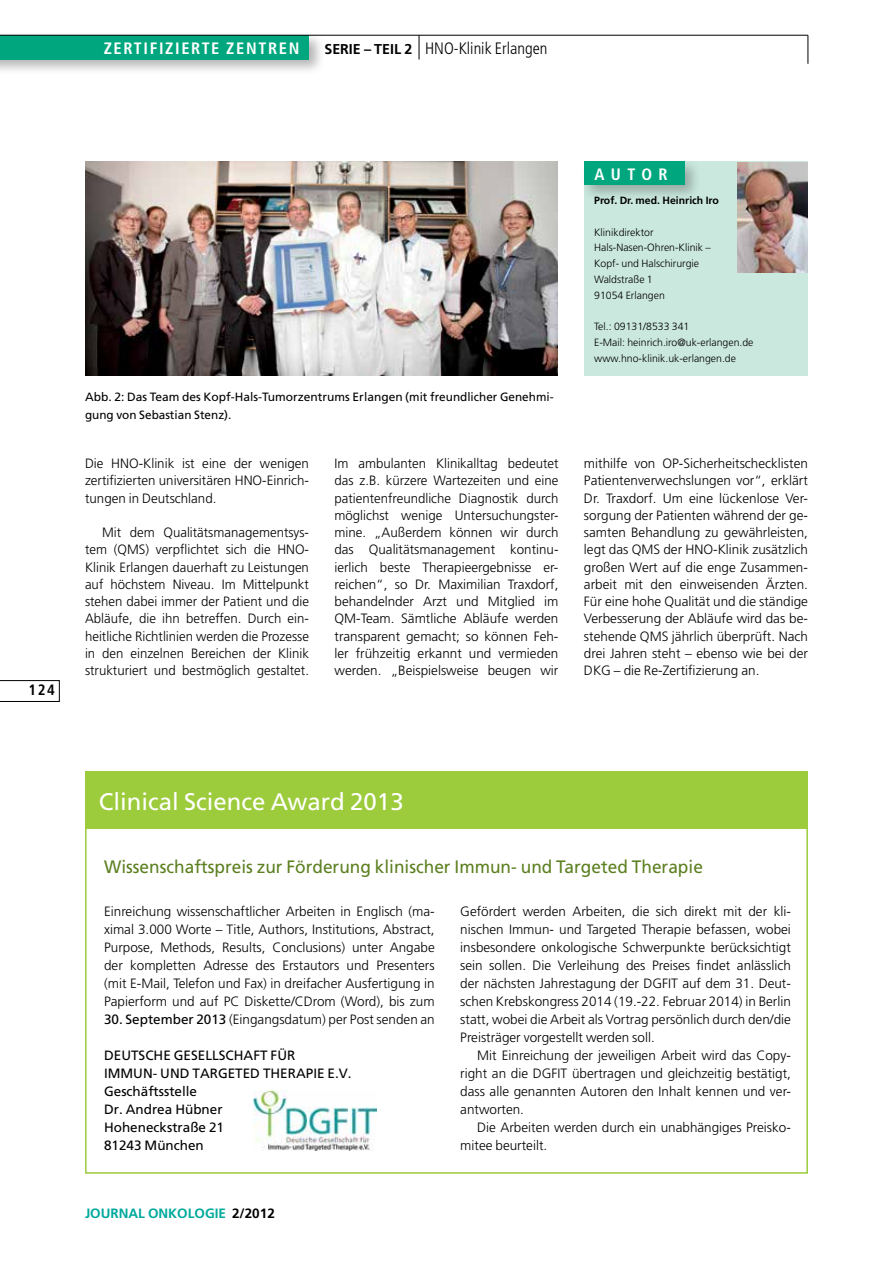
<style>
.page{position:relative;width:893px;height:1263px;background:#fff}
.page>*{position:absolute;margin:0;border:0;box-sizing:border-box;transform-origin:0 0}
.t1{font:24px "Frutiger";color:#fff}
.t2{font:18px "Frutiger";color:#5d8021;scale:.96 1}
.t3{font:700 condensed 16.5px "Frutiger";letter-spacing:.1em;color:#fff}
.t4{font:300 condensed 16.5px "Frutiger";color:#000}
.t5{font:700 condensed 15px "Frutiger";color:#000}
.t6{font:700 14.25px "Frutiger";color:#000}
.t7{font:300 13.5px/17.2px "Frutiger";color:#000;text-align:justify}
.t8{font:13.5px/18px "Frutiger";color:#000}
.t9{font:700 13.5px "Frutiger";color:#00a99d}
.t10{font:12px/18px "Frutiger";color:#000}
.t11{font:300 10.5px/15.8px "Frutiger";color:#000}
.t12{font:700 10.5px "Frutiger";color:#000}
.s1{font-weight:700;font-stretch:normal;font-size:14.25px}
.s2{font-weight:400}
.s3{color:#000}
</style>
<div class="page">
<div style="left:0;top:31px;width:325px;height:45px;background:#000;opacity:.3"></div>
<div style="left:0;top:35px;width:309px;height:25px;background:#00a77e"></div>
<hr style="left:0;top:35px;width:808px;height:1px;background:#000">
<svg style="left:0;top:680px;width:60px;height:22px"></svg>
<svg style="left:419px;top:35px;width:1px;height:25px"></svg>
<svg style="left:808px;top:35px;width:1px;height:29px"></svg>
<div style="left:584px;top:162px;width:224px;height:214px;background:#cae8de"></div>
<div style="left:580px;top:158px;width:121px;height:44px;background:#000;opacity:.26"></div>
<div style="left:584px;top:162px;width:101px;height:23px;background:#00a77e"></div>
<img style="left:737px;top:162px;width:71px;height:111px">
<img style="left:85px;top:162px;width:473px;height:214px">
<div style="left:85px;top:772px;width:723px;height:57px;background:#9ccb3b"></div>
<img style="left:253px;top:1091px;width:124px;height:59px">
<p class="t3" style="left:104px;top:39px;width:197px">ZERTIFIZIERTE ZENTREN</p>
<p class="t6" style="left:324px;top:41px;width:16px">Serie</p>
<p class="t4" style="left:364px;top:39px;width:185px"><span class="s1">– Teil 2</span> HNO-Klinik Erlangen</p>
<p class="t5" style="left:28px;top:681px;width:28px">124</p>
<p class="t10" style="left:85px;top:388px;width:470px">Abb. 2: Das Team des Kopf-Hals-Tumorzentrums Erlangen (mit freundlicher Genehmi&shy;gung von Sebastian Stenz).</p>
<p class="t3" style="left:595px;top:164px;width:75px">AUTOR</p>
<p class="t12" style="left:594px;top:194px;width:126px">Prof. Dr. med. Heinrich Iro</p>
<p class="t11" style="left:594px;top:224px;width:118px">Klinikdirektor<br>Hals-Nasen-Ohren-Klinik –<br>Kopf- und Halschirurgie<br>Waldstraße 1<br>91054 Erlangen</p>
<p class="t11" style="left:594px;top:319px;width:161px">Tel.: 09131/8533 341<br>E-Mail: heinrich.iro@uk-erlangen.de www.hno-klinik.uk-erlangen.de</p>
<p class="t7" style="left:85px;top:455px;width:225px">Die HNO-Klinik ist eine der wenigen zertifizierten universitären HNO-Einrich&shy;tungen in Deutschland.</p>
<p class="t7" style="left:85px;top:524px;width:225px;text-indent:17px">Mit dem Qualitätsmanagementsys&shy;tem (QMS) verpflichtet sich die HNO-Klinik Erlangen dauerhaft zu Leistungen auf höchstem Niveau. Im Mittelpunkt stehen dabei immer der Patient und die Abläufe, die ihn betreffen. Durch ein&shy;heitliche Richtlinien werden die Prozesse in den einzelnen Bereichen der Klinik strukturiert und bestmöglich gestaltet.</p>
<p class="t7" style="left:334px;top:455px;width:225px">Im ambulanten Klinikalltag bedeutet das z.B. kürzere Wartezeiten und eine patientenfreundliche Diagnostik durch möglichst wenige Untersuchungster&shy;mine. „Außerdem können wir durch das Qualitätsmanagement kontinu&shy;ierlich beste Therapieergebnisse er&shy;reichen“, so Dr. Maximilian Traxdorf, behandelnder Arzt und Mitglied im QM-Team. Sämtliche Abläufe werden transparent gemacht; so können Feh&shy;ler frühzeitig erkannt und vermieden werden. „Beispielsweise beugen wir</p>
<p class="t7" style="left:584px;top:455px;width:225px">mithilfe von OP-Sicherheitschecklisten Patientenverwechslungen vor“, erklärt Dr. Traxdorf. Um eine lückenlose Ver&shy;sorgung der Patienten während der ge&shy;samten Behandlung zu gewährleisten, legt das QMS der HNO-Klinik zusätzlich großen Wert auf die enge Zusammen&shy;arbeit mit den einweisenden Ärzten.<br>Für eine hohe Qualität und die ständige Verbesserung der Abläufe wird das be&shy;stehende QMS jährlich überprüft. Nach drei Jahren steht – ebenso wie bei der DKG – die Re-Zertifizierung an.</p>
<h1 class="t1" style="left:99px;top:787px;width:306px">Clinical Science Award 2013</h1>
<h2 class="t2" style="left:104px;top:856px;width:625px">Wissenschaftspreis zur Förderung klinischer Immun- und Targeted Therapie</h2>
<p class="t7" style="left:104px;top:903px;width:332px;line-height:18px">Einreichung wissenschaftlicher Arbeiten in Englisch (ma&shy;ximal 3.000 Worte – Title, Authors, Institutions, Abstract, Purpose, Methods, Results, Conclusions) unter Angabe der kompletten Adresse des Erstautors und Presenters (mit E-Mail, Telefon und Fax) in dreifacher Ausfertigung in Papierform und auf PC Diskette/CDrom (Word), bis zum</p>
<p class="t7" style="left:104px;top:1011px;width:332px"><span class="s2">30. September 2013</span> (Eingangsdatum) per Post senden an</p>
<p class="t8" style="left:104px;top:1046px;width:249px">DEUTSCHE GESELLSCHAFT FÜR<br>IMMUN- UND TARGETED THERAPIE E.V.<br>Geschäftsstelle<br>Dr. Andrea Hübner<br>Hoheneckstraße 21<br>81243 München</p>
<p class="t9" style="left:85px;top:1205px;width:191px">JOURNAL ONKOLOGIE <span class="s3">2/2012</span></p>
<p class="t7" style="left:460px;top:903px;width:332px;line-height:18px">Gefördert werden Arbeiten, die sich direkt mit der kli&shy;nischen Immun- und Targeted Therapie befassen, wobei insbesondere onkologische Schwerpunkte berücksichtigt sein sollen. Die Verleihung des Preises findet anlässlich der nächsten Jahrestagung der DGFIT auf dem 31. Deut&shy;schen Krebskongress 2014 (19.-22. Februar 2014) in Berlin statt, wobei die Arbeit als Vortrag persönlich durch den/die Preisträger vorgestellt werden soll.</p>
<p class="t7" style="left:460px;top:1047px;width:332px;line-height:18px;text-indent:17px">Mit Einreichung der jeweiligen Arbeit wird das Copy&shy;right an die DGFIT übertragen und gleichzeitig bestätigt, dass alle genannten Autoren den Inhalt kennen und ver&shy;antworten.</p>
<p class="t7" style="left:460px;top:1119px;width:332px;line-height:18px;text-indent:17px">Die Arbeiten werden durch ein unabhängiges Preisko&shy;mitee beurteilt.</p>
</div>
